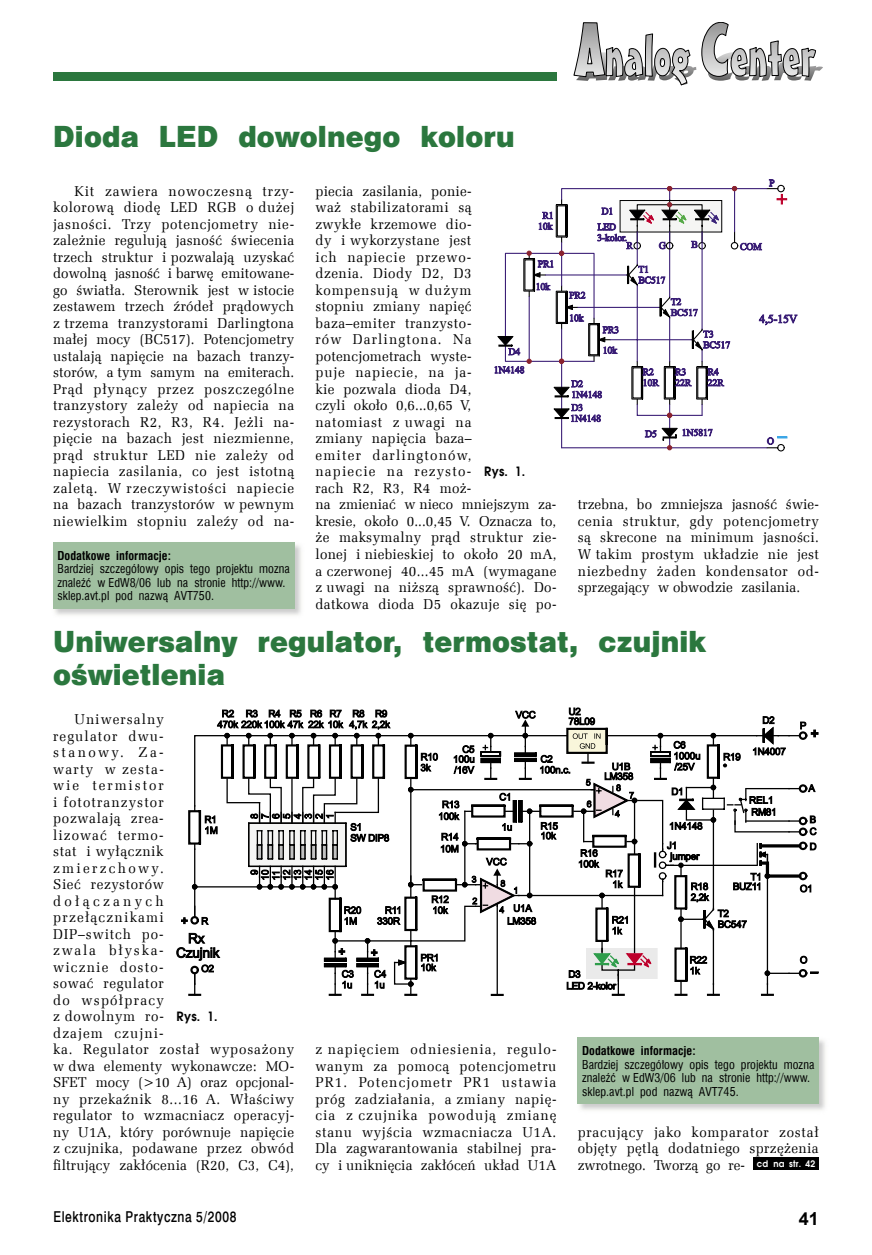
<style>
.page{position:relative;width:872px;height:1255px;background:#fff}
.page>*{position:absolute;margin:0;border:0;box-sizing:border-box;transform-origin:0 0}
.t1{font:27px/32.4px "Swis 721 Blk 2 EU";letter-spacing:.005em;color:#2b773e}
.t2{font:700 18px "Arial";color:#000}
.t3{font:15px "Swis 721 Md EU";letter-spacing:.05em;color:#000;scale:.8 1}
.t4{font:14.25px/16.5px "Zapf Ellipt EU";letter-spacing:.035em;color:#000;text-align:justify;scale:.96 1}
.t5{font:700 12.75px "Avalon";letter-spacing:.02em;color:#000;scale:.96 1}
.t6{font:12px/13.5px "Swis 721 Cn EU";letter-spacing:.005em;color:#000}
.t7{font:700 12px "Swis 721 Cn EU";letter-spacing:.005em;color:#000}
</style>
<div class="page">
<div style="left:53px;top:72px;width:503px;height:9px;background:#2b773e"></div>
<svg style="left:573px;top:22px;width:243px;height:63px"></svg>
<img style="left:53px;top:542px;width:248px;height:73px">
<div style="left:53px;top:542px;width:241px;height:66px;background:#a0bfa0"></div>
<svg style="left:494px;top:179px;width:304px;height:273px"></svg>
<div style="left:578px;top:1037px;width:241px;height:66px;background:#a0bfa0"></div>
<svg style="left:176px;top:707px;width:642px;height:288px"></svg>
<div style="left:257px;top:845px;width:5px;height:13px;background:#c1c1c1"></div>
<div style="left:257px;top:844px;width:5px;height:15px;border:1px solid #000"></div>
<hr style="left:268px;top:845px;width:4px;height:13px;background:#c1c1c1">
<div style="left:267px;top:844px;width:6px;height:15px;border:1px solid #000"></div>
<hr style="left:279px;top:845px;width:4px;height:13px;background:#c1c1c1">
<div style="left:278px;top:844px;width:6px;height:15px;border:1px solid #000"></div>
<hr style="left:290px;top:845px;width:4px;height:13px;background:#c1c1c1">
<div style="left:289px;top:844px;width:6px;height:15px;border:1px solid #000"></div>
<hr style="left:301px;top:845px;width:4px;height:13px;background:#c1c1c1">
<div style="left:300px;top:844px;width:5px;height:15px;border:1px solid #000"></div>
<div style="left:311px;top:845px;width:5px;height:13px;background:#c1c1c1"></div>
<div style="left:311px;top:844px;width:5px;height:15px;border:1px solid #000"></div>
<hr style="left:322px;top:845px;width:4px;height:13px;background:#c1c1c1">
<div style="left:321px;top:844px;width:6px;height:15px;border:1px solid #000"></div>
<hr style="left:333px;top:845px;width:4px;height:13px;background:#c1c1c1">
<div style="left:332px;top:844px;width:6px;height:15px;border:1px solid #000"></div>
<div style="left:753px;top:1157px;width:65px;height:12px;background:#000"></div>
<h1 class="t1" style="left:53px;top:123px;width:463px">Dioda LED dowolnego koloru</h1>
<p class="t4" style="left:53px;top:183px;width:253px;text-indent:21px">Kit zawiera nowoczesną trzy&shy;kolorową diodę LED RGB o dużej jasności. Trzy potencjometry nie&shy;zależnie regulują jasność świecenia trzech struktur i pozwalają uzyskać dowolną jasność i barwę emitowane&shy;go światła. Sterownik jest w istocie zestawem trzech źródeł prądowych z trzema tranzystorami Darlingtona małej mocy (BC517). Potencjometry ustalają napięcie na bazach tranzy&shy;storów, a tym samym na emiterach.<br>Prąd płynący przez poszczególne tranzystory zależy od napiecia na rezystorach R2, R3, R4. Jeżli na&shy;pięcie na bazach jest niezmienne, prąd struktur LED nie zależy od napiecia zasilania, co jest istotną zaletą. W rzeczywistości napiecie na bazach tranzystorów w pewnym niewielkim stopniu zaleźy od na-</p>
<p class="t7" style="left:57px;top:548px;width:115px">Dodatkowe informacje:</p>
<p class="t6" style="left:57px;top:562px;width:234px">Bardziej szczegółowy opis tego projektu mozna znaleźć w EdW8/06 lub na stronie http://www. sklep.avt.pl pod nazwą AVT750.</p>
<p class="t4" style="left:315px;top:183px;width:253px;text-align:left">piecia zasilania, ponie-<br>waż stabilizatorami są<br>zwykłe krzemowe dio-<br>dy i wykorzystane jest<br>ich napiecie przewo-<br>dzenia. Diody D2, D3 kompensują w dużym<br>stopniu zmiany napięć<br>baza–emiter tranzysto-<br>rów Darlingtona. Na potencjometrach wyste-<br>puje napiecie, na ja-<br>kie pozwala dioda D4,<br>czyli około 0,6...0,65 V,<br>natomiast z uwagi na<br>zmiany napięcia baza–<br>emiter darlingtonów,<br>napiecie na rezysto-<br>rach R2, R3, R4 moż-<br>na zmieniać w nieco mniejszym za&shy;kresie, około 0...0,45 V. Oznacza to, że maksymalny prąd struktur zie&shy;lonej i niebieskiej to około 20 mA, a czerwonej 40...45 mA (wymagane z uwagi na niższą sprawność). Do&shy;datkowa dioda D5 okazuje się po-</p>
<p class="t5" style="left:484px;top:464px;width:44px">Rys. 1.</p>
<p class="t4" style="left:578px;top:496px;width:253px">trzebna, bo zmniejsza jasność świe&shy;cenia struktur, gdy potencjometry są skrecone na minimum jasności.<br>W takim prostym układzie nie jest niezbedny żaden kondensator od&shy;sprzegający w obwodzie zasilania.</p>
<h1 class="t1" style="left:53px;top:628px;width:654px">Uniwersalny regulator, termostat, czujnik oświetlenia</h1>
<p class="t4" style="left:53px;top:711px;width:253px;text-align:left;text-indent:21px">Uniwersalny<br>regulator dwu-<br>stanowy. Za-<br>warty w zesta-<br>wie termistor<br>i fototranzystor<br>pozwalają zrea-<br>lizować termo-<br>stat i wyłącznik<br>zmierzchowy.<br>Sieć rezystorów<br>dołączanych<br>przełącznikami<br>DIP–switch po-<br>zwala błyska-<br>wicznie dosto-<br>sować regulator<br>do współpracy<br>z dowolnym ro-<br>dzajem czujni-<br>ka. Regulator został wyposażony w dwa elementy wykonawcze: MO-<br>SFET mocy (&gt;10 A) oraz opcjonal&shy;ny przekaźnik 8...16 A. Właściwy regulator to wzmacniacz operacyj&shy;ny U1A, który porównuje napięcie z czujnika, podawane przez obwód filtrujący zakłócenia (R20, C3, C4),</p>
<p class="t5" style="left:177px;top:1008px;width:44px">Rys. 1.</p>
<p class="t4" style="left:315px;top:1041px;width:253px">z napięciem odniesienia, regulo&shy;wanym za pomocą potencjometru PR1. Potencjometr PR1 ustawia próg zadziałania, a zmiany napię&shy;cia z czujnika powodują zmianę stanu wyjścia wzmacniacza U1A.<br>Dla zagwarantowania stabilnej pra&shy;cy i uniknięcia zakłóceń układ U1A</p>
<p class="t7" style="left:582px;top:1043px;width:115px">Dodatkowe informacje:</p>
<p class="t6" style="left:582px;top:1057px;width:234px">Bardziej szczegółowy opis tego projektu mozna znaleźć w EdW3/06 lub na stronie http://www. sklep.avt.pl pod nazwą AVT745.</p>
<p class="t4" style="left:578px;top:1123px;width:252px">pracujący jako komparator został objęty pętlą dodatniego sprzężenia zwrotnego. Tworzą go re- <sup>cd</sup> <sup>na</sup> <sup>str.</sup> <sup>42</sup></p>
<p class="t3" style="left:53px;top:1207px;width:230px">Elektronika Praktyczna 5/2008</p>
<p class="t2" style="left:798px;top:1206px;width:22px">41</p>
</div>
